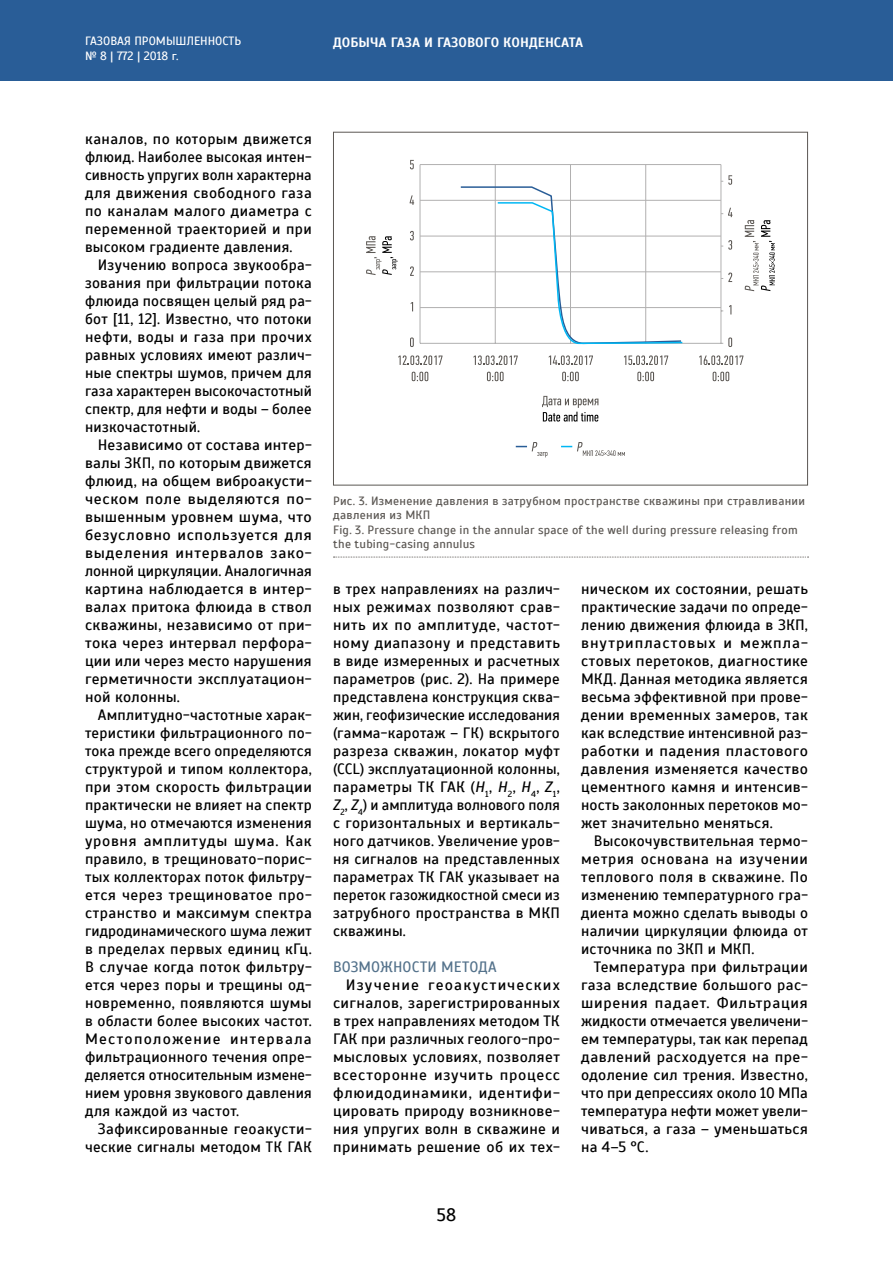
<style>
.page{position:relative;width:893px;height:1263px;background:#fff}
.page>*{position:absolute;margin:0;border:0;box-sizing:border-box;transform-origin:0 0}
.t1{font:18px "Scada";color:#000}
.t2{font:15px/18px "Scada";letter-spacing:.015em;color:#000;text-align:justify}
.t3{font:15px/18px "Scada";letter-spacing:.015em;color:#000;text-align:justify;scale:1.04 1}
.t4{font:15px "Scada";letter-spacing:.005em;color:#54728b}
.t5{font:700 13.5px "Scada";color:#fff}
.t6{font:12px/14.4px "Scada";letter-spacing:.02em;color:#5b5753}
.t7{font:12px/14.4px "Scada";color:#fff}
.s1{font-style:italic}
</style>
<div class="page">
<div style="left:0;top:0;width:893px;height:81px;background:#295d97"></div>
<hr style="left:420px;top:165px;width:1px;height:178px;background:#b1b0b0">
<hr style="left:495px;top:165px;width:1px;height:178px;background:#b1b0b0">
<hr style="left:570px;top:165px;width:1px;height:178px;background:#b1b0b0">
<hr style="left:645px;top:165px;width:1px;height:178px;background:#b1b0b0">
<hr style="left:721px;top:165px;width:1px;height:178px;background:#b1b0b0">
<hr style="left:420px;top:343px;width:303px;height:1px;background:#b1b0b0">
<hr style="left:420px;top:307px;width:301px;height:1px;background:#b1b0b0">
<hr style="left:420px;top:271px;width:301px;height:1px;background:#b1b0b0">
<hr style="left:420px;top:236px;width:301px;height:1px;background:#b1b0b0">
<hr style="left:420px;top:200px;width:301px;height:1px;background:#b1b0b0">
<hr style="left:420px;top:164px;width:301px;height:1px;background:#b1b0b0">
<svg style="left:366px;top:236px;width:32px;height:39px"></svg>
<svg style="left:745px;top:220px;width:30px;height:71px"></svg>
<svg style="left:542px;top:396px;width:56px;height:26px"></svg>
<svg style="left:516px;top:442px;width:31px;height:15px"></svg>
<svg style="left:561px;top:442px;width:64px;height:14px"></svg>
<svg style="left:398px;top:355px;width:44px;height:10px"></svg>
<svg style="left:412px;top:372px;width:16px;height:9px"></svg>
<svg style="left:473px;top:355px;width:45px;height:10px"></svg>
<svg style="left:487px;top:372px;width:17px;height:9px"></svg>
<svg style="left:549px;top:355px;width:44px;height:10px"></svg>
<svg style="left:562px;top:372px;width:17px;height:9px"></svg>
<svg style="left:624px;top:355px;width:44px;height:10px"></svg>
<svg style="left:637px;top:372px;width:17px;height:9px"></svg>
<svg style="left:699px;top:355px;width:44px;height:10px"></svg>
<svg style="left:713px;top:372px;width:16px;height:9px"></svg>
<svg style="left:410px;top:337px;width:4px;height:10px"></svg>
<svg style="left:410px;top:266px;width:4px;height:10px"></svg>
<svg style="left:410px;top:231px;width:4px;height:9px"></svg>
<svg style="left:410px;top:195px;width:4px;height:10px"></svg>
<svg style="left:410px;top:160px;width:4px;height:9px"></svg>
<svg style="left:728px;top:337px;width:4px;height:10px"></svg>
<svg style="left:729px;top:305px;width:2px;height:9px"></svg>
<svg style="left:721px;top:273px;width:11px;height:9px"></svg>
<svg style="left:721px;top:240px;width:11px;height:10px"></svg>
<svg style="left:721px;top:208px;width:11px;height:9px"></svg>
<svg style="left:721px;top:175px;width:11px;height:10px"></svg>
<svg style="left:459px;top:186px;width:225px;height:159px"></svg>
<svg style="left:333px;top:557px;width:475px;height:1px"></svg>
<p class="t7" style="left:85px;top:34px;width:158px">ГАЗОВАЯ ПРОМЫШЛЕННОСТЬ № 8 | 772 | 2018 г.</p>
<p class="t5" style="left:333px;top:34px;width:252px">ДОБЫЧА ГАЗА И ГАЗОВОГО КОНДЕНСАТА</p>
<p class="t2" style="left:85px;top:130px;width:228px">каналов, по которым движется флюид. Наиболее высокая интен&shy;сивность упругих волн характерна для движения свободного газа по каналам малого диаметра с переменной траекторией и при высоком градиенте давления.</p>
<p class="t2" style="left:85px;top:256px;width:228px;text-indent:13px">Изучению вопроса звукообра&shy;зования при фильтрации потока флюида посвящен целый ряд ра&shy;бот [11, 12]. Известно, что потоки нефти, воды и газа при прочих равных условиях имеют различ&shy;ные спектры шумов, причем для газа характерен высокочастотный спектр, для нефти и воды – более низкочастотный.</p>
<p class="t2" style="left:85px;top:436px;width:228px;text-indent:13px">Независимо от состава интер&shy;валы ЗКП, по которым движется флюид, на общем виброакусти&shy;ческом поле выделяются по&shy;вышенным уровнем шума, что безусловно используется для выделения интервалов зако&shy;лонной циркуляции. Аналогичная картина наблюдается в интер&shy;валах притока флюида в ствол скважины, независимо от при&shy;тока через интервал перфора&shy;ции или через место нарушения герметичности эксплуатацион&shy;ной колонны.</p>
<p class="t2" style="left:85px;top:706px;width:228px;text-indent:13px">Амплитудно-частотные харак&shy;теристики фильтрационного по&shy;тока прежде всего определяются структурой и типом коллектора, при этом скорость фильтрации практически не влияет на спектр шума, но отмечаются изменения уровня амплитуды шума. Как правило, в трещиновато-порис&shy;тых коллекторах поток фильтру&shy;ется через трещиноватое про&shy;странство и максимум спектра гидродинамического шума лежит в пределах первых единиц кГц.<br>В случае когда поток фильтру&shy;ется через поры и трещины од&shy;новременно, появляются шумы в области более высоких частот.<br>Местоположение интервала фильтрационного течения опре&shy;деляется относительным измене&shy;нием уровня звукового давления для каждой из частот.</p>
<p class="t2" style="left:85px;top:1120px;width:228px;text-align:right">Зафиксированные геоакусти&shy;ческие сигналы методом ТК ГАК</p>
<p class="t6" style="left:333px;top:494px;width:473px">Рис. 3. Изменение давления в затрубном пространстве скважины при стравливании давления из МКП<br>Fig. 3. Pressure change in the annular space of the well during pressure releasing from the tubing-casing annulus</p>
<p class="t2" style="left:333px;top:580px;width:228px">в трех направлениях на различ&shy;ных режимах позволяют срав&shy;нить их по амплитуде, частот&shy;ному диапазону и представить в виде измеренных и расчетных параметров (рис. 2). На примере представлена конструкция сква&shy;жин, геофизические исследования (гамма-каротаж – ГК) вскрытого разреза скважин, локатор муфт (CCL) эксплуатационной колонны, параметры ТК ГАК (<span class="s1">Н</span><sub>1</sub>, <span class="s1">Н</span><sub>2</sub>, <span class="s1">Н</span><sub>4</sub>, <span class="s1">Z</span><sub>1</sub>, <span class="s1">Z</span><sub>2</sub>, <span class="s1">Z</span><sub>4</sub>) и амплитуда волнового поля с горизонтальных и вертикаль&shy;ного датчиков. Увеличение уров&shy;ня сигналов на представленных параметрах ТК ГАК указывает на переток газожидкостной смеси из затрубного пространства в МКП скважины.</p>
<p class="t4" style="left:333px;top:958px;width:165px">ВОЗМОЖНОСТИ МЕТОДА</p>
<p class="t3" style="left:333px;top:976px;width:220px;text-indent:13px">Изучение геоакустических сигналов, зарегистрированных в трех направлениях методом ТК ГАК при различных геолого-про&shy;мысловых условиях, позволяет всесторонне изучить процесс флюидодинамики, идентифи&shy;цировать природу возникнове&shy;ния упругих волн в скважине и принимать решение об их тех-</p>
<p class="t1" style="left:437px;top:1204px;width:21px">58</p>
<p class="t2" style="left:581px;top:580px;width:228px">ническом их состоянии, решать практические задачи по опреде&shy;лению движения флюида в ЗКП, внутрипластовых и межпла&shy;стовых перетоков, диагностике МКД. Данная методика является весьма эффективной при прове&shy;дении временных замеров, так как вследствие интенсивной раз&shy;работки и падения пластового давления изменяется качество цементного камня и интенсив&shy;ность заколонных перетоков мо&shy;жет значительно меняться.</p>
<p class="t2" style="left:581px;top:832px;width:228px;text-indent:13px">Высокочувствительная термо&shy;метрия основана на изучении теплового поля в скважине. По изменению температурного гра&shy;диента можно сделать выводы о наличии циркуляции флюида от источника по ЗКП и МКП.</p>
<p class="t2" style="left:581px;top:958px;width:228px;text-indent:13px">Температура при фильтрации газа вследствие большого рас&shy;ширения падает. Фильтрация жидкости отмечается увеличени&shy;ем температуры, так как перепад давлений расходуется на пре&shy;одоление сил трения. Известно, что при депрессиях около 10 МПа температура нефти может увели&shy;чиваться, а газа – уменьшаться на 4–5 °C.</p>
</div>
